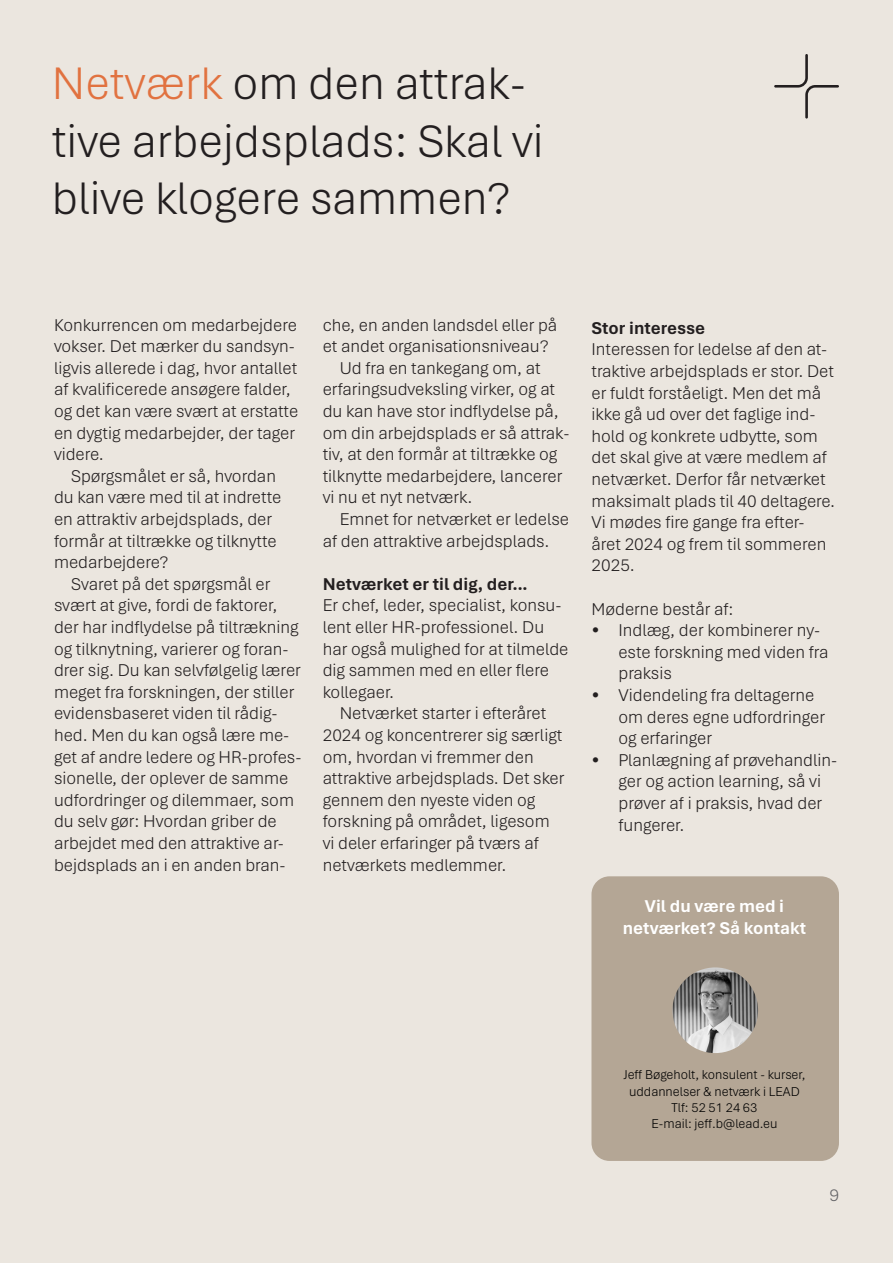
<style>
.page{position:relative;width:893px;height:1263px;background:#fff}
.page>*{position:absolute;margin:0;border:0;box-sizing:border-box;transform-origin:0 0}
.t1{font:300 48px/57.6px "Aptos";color:#231f20}
.t2{font:300 18px/21.6px "Aptos";color:#231f20}
.t3{font:700 18px "Aptos";color:#231f20}
.t4{font:700 18px "Aptos";color:#fff}
.t5{font:300 18px "Aptos";color:#636366}
.t6{font:300 13.5px/16.2px "Aptos";color:#000;text-align:center}
.s1{color:#e17240}
</style>
<div class="page">
<div style="left:1px;top:0;width:892px;height:1263px;background:#ebe6df"></div>
<svg style="left:774px;top:54px;width:65px;height:65px"></svg>
<div style="left:591px;top:876px;width:248px;height:285px;background:#b4a695;border-radius:18px"></div>
<img style="left:672px;top:967px;width:86px;height:86px;border-radius:43px">
<p class="t1" style="left:52px;top:53px;width:493px"><span class="s1">Netværk</span> om den attrak&shy;tive arbejdsplads: Skal vi blive klogere sammen?</p>
<p class="t2" style="left:54px;top:313px;width:246px">Konkurrencen om medarbejdere vokser. Det mærker du sandsyn&shy;ligvis allerede i dag, hvor antallet af kvalificerede ansøgere falder, og det kan være svært at erstatte en dygtig medarbejder, der tager videre.</p>
<p class="t2" style="left:54px;top:464px;width:229px;text-indent:17px">Spørgsmålet er så, hvordan du kan være med til at indrette en attraktiv arbejdsplads, der formår at tiltrække og tilknytte medarbejdere?</p>
<p class="t2" style="left:54px;top:572px;width:249px;text-indent:17px">Svaret på det spørgsmål er svært at give, fordi de faktorer, der har indflydelse på tiltrækning og tilknytning, varierer og foran&shy;drer sig. Du kan selvfølgelig lærer meget fra forskningen, der stiller evidensbaseret viden til rådig&shy;hed. Men du kan også lære me&shy;get af andre ledere og HR-profes&shy;sionelle, der oplever de samme udfordringer og dilemmaer, som du selv gør: Hvordan griber de arbejdet med den attraktive ar&shy;bejdsplads an i en anden bran-</p>
<p class="t2" style="left:323px;top:313px;width:236px">che, en anden landsdel eller på et andet organisationsniveau?</p>
<p class="t2" style="left:323px;top:356px;width:248px;text-indent:17px">Ud fra en tankegang om, at erfaringsudveksling virker, og at du kan have stor indflydelse på, om din arbejdsplads er så attrak&shy;tiv, at den formår at tiltrække og tilknytte medarbejdere, lancerer vi nu et nyt netværk.</p>
<p class="t2" style="left:323px;top:508px;width:248px;text-indent:17px">Emnet for netværket er ledelse af den attraktive arbejdsplads.</p>
<p class="t3" style="left:323px;top:572px;width:207px">Netværket er til dig, der…</p>
<p class="t2" style="left:323px;top:594px;width:247px">Er chef, leder, specialist, konsu&shy;lent eller HR-professionel. Du har også mulighed for at tilmelde dig sammen med en eller flere kollegaer.</p>
<p class="t2" style="left:323px;top:702px;width:243px;text-indent:17px">Netværket starter i efteråret<br>2024 og koncentrerer sig særligt om, hvordan vi fremmer den attraktive arbejdsplads. Det sker gennem den nyeste viden og forskning på området, ligesom vi deler erfaringer på tværs af netværkets medlemmer.</p>
<p class="t3" style="left:591px;top:315px;width:115px">Stor interesse</p>
<p class="t2" style="left:591px;top:338px;width:245px">Interessen for ledelse af den at&shy;traktive arbejdsplads er stor. Det er fuldt forståeligt. Men det må ikke gå ud over det faglige ind&shy;hold og konkrete udbytte, som det skal give at være medlem af netværket. Derfor får netværket maksimalt plads til 40 deltagere.</p>
<p class="t2" style="left:591px;top:511px;width:236px">Vi mødes fire gange fra efter&shy;året 2024 og frem til sommeren<br>2025.</p>
<p class="t2" style="left:591px;top:597px;width:144px">Møderne består af:</p>
<p class="t2" style="left:618px;top:619px;width:211px;text-indent:-27px">• Indlæg, der kombinerer ny&shy;este forskning med viden fra praksis</p>
<p class="t2" style="left:618px;top:683px;width:208px;text-indent:-27px">• Videndeling fra deltagerne om deres egne udfordringer og erfaringer</p>
<p class="t2" style="left:618px;top:748px;width:220px;text-indent:-27px">• Planlægning af prøvehandlin&shy;ger og action learning, så vi prøver af i praksis, hvad der fungerer.</p>
<p class="t4" style="left:645px;top:894px;width:141px">Vil du være med i</p>
<p class="t4" style="left:623px;top:915px;width:185px">netværket? Så kontakt</p>
<p class="t6" style="left:623px;top:1066px;width:184px">Jeff Bøgeholt, konsulent - kurser, uddannelser &amp; netværk i LEAD</p>
<p class="t6" style="left:672px;top:1099px;width:87px">Tlf: 52 51 24 63</p>
<p class="t6" style="left:651px;top:1115px;width:128px">E-mail: jeff.b@lead.eu</p>
<p class="t5" style="left:829px;top:1183px;width:11px">9</p>
</div>
